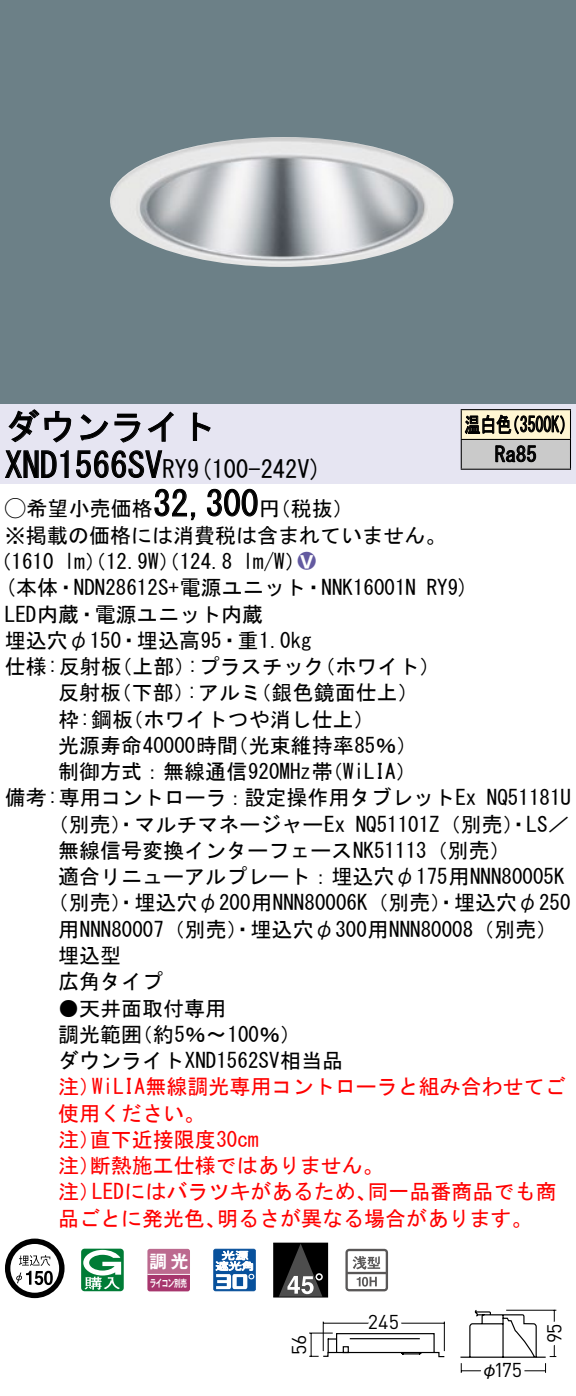
<style>
.page{position:relative;width:576px;height:1396px;background:#fff}
.page>*{position:absolute;margin:0;border:0;box-sizing:border-box;transform-origin:0 0}
.t1{font:35px "MS Gothic";color:#000}
.t2{font:24.5px "MS Gothic";color:#000}
.t3{font:21px/26.2px "MS Gothic";color:#000}
.t4{font:21px/26.2px "MS Gothic";color:#f00}
.t5{font:21px/29.8px "MS Gothic";color:#000;scale:.75 1}
.t6{font:21px "Ford Classification 1";color:#635aa0}
.t7{font:19.95px "DINOT";letter-spacing:-.02em;color:#000}
.t8{font:17.5px "Gothic MB101 Pro De Bold 90 pv RKSJ H";color:#fff}
.t9{font:17.5px "Gothic BBB Pro Medium 90 pv RKSJ H";color:#000}
.t10{font:10.15px "Gothic MB101 Pro De Bold 90 pv RKSJ H";letter-spacing:-.05em;color:#fff;scale:.65 1}
.s1{font-size:24.5px}
.s2{font-family:"Ford Classification 1"}
.s3{color:#fff}
</style>
<div class="page">
<div style="left:0;top:0;width:575px;height:404px;background:#6c8087"></div>
<img style="left:110px;top:137px;width:343px;height:130px">
<div style="left:0;top:404px;width:575px;height:79px;background:#e6e5f2"></div>
<svg style="left:8px;top:409px;width:64px;height:34px"></svg>
<svg style="left:80px;top:413px;width:60px;height:30px"></svg>
<svg style="left:147px;top:411px;width:26px;height:31px"></svg>
<svg style="left:192px;top:412px;width:19px;height:29px"></svg>
<svg style="left:5px;top:450px;width:64px;height:28px"></svg>
<svg style="left:76px;top:450px;width:87px;height:28px"></svg>
<svg style="left:154px;top:488px;width:42px;height:32px"></svg>
<svg style="left:207px;top:488px;width:51px;height:29px"></svg>
<svg style="left:5px;top:1238px;width:59px;height:59px"></svg>
<svg style="left:44px;top:1270px;width:9px;height:14px"></svg>
<svg style="left:81px;top:1248px;width:43px;height:42px"></svg>
<svg style="left:147px;top:1248px;width:43px;height:43px;background:#b75e88"></svg>
<hr style="left:147px;top:1273px;width:43px;height:1px;background:#fff">
<svg style="left:213px;top:1248px;width:43px;height:42px"></svg>
<div style="left:273px;top:1242px;width:55px;height:55px;border:1px solid #000"></div>
<div style="left:273px;top:1242px;width:54px;height:54px;background:#000"></div>
<svg style="left:279px;top:1244px;width:43px;height:52px"></svg>
<svg style="left:345px;top:1248px;width:43px;height:43px"></svg>
<div style="left:461px;top:409px;width:109px;height:30px;background:#fff6d2"></div>
<div style="left:461px;top:439px;width:109px;height:30px;background:#cacaca"></div>
<hr style="left:460px;top:409px;width:110px;height:1px;background:#000">
<hr style="left:569px;top:410px;width:2px;height:29px;background:#000">
<hr style="left:460px;top:439px;width:110px;height:1px;background:#000">
<hr style="left:569px;top:440px;width:2px;height:28px;background:#000">
<hr style="left:460px;top:468px;width:110px;height:2px;background:#000">
<svg style="left:460px;top:410px;width:104px;height:58px"></svg>
<svg style="left:460px;top:1309px;width:97px;height:64px"></svg>
<svg style="left:309px;top:1321px;width:136px;height:37px"></svg>
<h1 class="t1" style="left:5px;top:409px;width:212px">ダウンライト</h1>
<p class="t2" style="left:187px;top:456px;width:136px">(9 100-242 (V</p>
<h1 class="t1" style="left:5px;top:447px;width:184px">XND1566SV<span class="s1">RY</span></h1>
<h1 class="t1" style="left:153px;top:486px;width:106px">32,300</h1>
<p class="t3" style="left:5px;top:495px;width:442px"><span class="s2">A</span>希望小売価格<br>※掲載の価格には消費税は含まれていません。</p>
<p class="t6" style="left:298px;top:550px;width:19px">2<span class="s3">8</span></p>
<p class="t3" style="left:259px;top:495px;width:96px">（円税抜(</p>
<p class="t3" style="left:243px;top:548px;width:64px">l m (W/</p>
<p class="t3" style="left:-9px;top:548px;width:65px">（1610</p>
<p class="t3" style="left:64px;top:548px;width:169px">lm）（12.9 ）（W 124.8</p>
<p class="t5" style="left:494px;top:409px;width:57px;text-indent:-30px">温白色<br>Ra85</p>
<p class="t5" style="left:504px;top:409px;width:96px">（3500 (K</p>
<p class="t3" style="left:5px;top:574px;width:412px">(本体・NDN28612 +S 電源ユニット・NNK16001N</p>
<p class="t3" style="left:5px;top:600px;width:259px">LED内蔵・電源ユニット内蔵</p>
<p class="t3" style="left:5px;top:627px;width:308px">埋込穴φ150・埋込高95・重1.0kg</p>
<p class="t3" style="left:314px;top:653px;width:127px">（ホワイト(</p>
<p class="t3" style="left:426px;top:574px;width:44px">RY (9</p>
<p class="t3" style="left:187px;top:653px;width:139px">:プラスチック</p>
<p class="t3" style="left:5px;top:653px;width:118px">仕様:反射板</p>
<p class="t3" style="left:111px;top:653px;width:85px">（上部）</p>
<p class="t3" style="left:58px;top:679px;width:64px">反射板</p>
<p class="t3" style="left:111px;top:679px;width:85px">（下部）</p>
<p class="t3" style="left:187px;top:679px;width:76px">:アルミ</p>
<p class="t3" style="left:250px;top:679px;width:169px">（銀色鏡面仕上(</p>
<p class="t3" style="left:58px;top:705px;width:76px">枠:鋼板</p>
<p class="t3" style="left:122px;top:705px;width:253px">（ホワイトつや消し仕上(</p>
<p class="t3" style="left:58px;top:732px;width:181px">光源寿命40000時間</p>
<p class="t3" style="left:227px;top:732px;width:191px">（光束維持率85％(</p>
<p class="t3" style="left:58px;top:758px;width:276px">制御方式：無線通信920MHz帯</p>
<p class="t3" style="left:322px;top:758px;width:96px">（WiLIA(</p>
<p class="t3" style="left:355px;top:784px;width:215px;text-indent:-350px">備考:専用コントローラ：設定操作用タブレットEx<br>NQ51101 （Z 別売）・LS／</p>
<p class="t3" style="left:486px;top:784px;width:85px">NQ51181U</p>
<p class="t3" style="left:48px;top:810px;width:299px">（別売）・マルチマネージャーEx</p>
<p class="t3" style="left:58px;top:837px;width:454px">無線信号変換インターフェースNK51113（別売(</p>
<p class="t3" style="left:58px;top:863px;width:507px">適合リニューアルプレート：埋込穴φ175用NNN80005K</p>
<p class="t3" style="left:48px;top:889px;width:524px">（別売）・埋込穴φ200用NNN80006 （K 別売）・埋込穴φ250</p>
<p class="t3" style="left:58px;top:915px;width:500px">用NNN80007（別売）・埋込穴φ300用NNN80008（別売(</p>
<p class="t3" style="left:58px;top:942px;width:64px">埋込型</p>
<p class="t3" style="left:58px;top:968px;width:106px">広角タイプ</p>
<p class="t3" style="left:132px;top:994px;width:171px;text-indent:-74px">●天井面取付専用<br>（約5％〜100％(</p>
<p class="t3" style="left:58px;top:1020px;width:286px">調光範囲<br>ダウンライトXND1562SV相当品</p>
<p class="t4" style="left:92px;top:1073px;width:475px">WiLIA無線調光専用コントローラと組み合わせてご</p>
<p class="t4" style="left:58px;top:1073px;width:43px">注）</p>
<p class="t4" style="left:58px;top:1099px;width:148px">使用ください。</p>
<p class="t4" style="left:90px;top:1125px;width:170px">直下近接限度30cm</p>
<p class="t4" style="left:90px;top:1125px;width:295px;text-indent:-32px">注）<br>断熱施工仕様ではありません。</p>
<p class="t4" style="left:58px;top:1152px;width:43px">注）</p>
<p class="t4" style="left:92px;top:1178px;width:286px">LEDにはバラツキがあるため、</p>
<p class="t4" style="left:367px;top:1178px;width:190px">同一品番商品でも商</p>
<p class="t4" style="left:58px;top:1178px;width:43px">注）</p>
<p class="t4" style="left:58px;top:1204px;width:169px">品ごとに発光色、</p>
<p class="t4" style="left:217px;top:1204px;width:317px">明るさが異なる場合があります。</p>
<p class="t8" style="left:149px;top:1246px;width:41px">調光</p>
<p class="t10" style="left:150px;top:1274px;width:59px">ライコン別売</p>
<p class="t7" style="left:285px;top:1354px;width:22px;rotate:-90deg">56</p>
<p class="t7" style="left:368px;top:1308px;width:33px">245</p>
<p class="t7" style="left:493px;top:1355px;width:30px">175</p>
<p class="t9" style="left:480px;top:1355px;width:19px">φ</p>
<p class="t7" style="left:540px;top:1343px;width:21px;rotate:-90deg">95</p>
</div>
